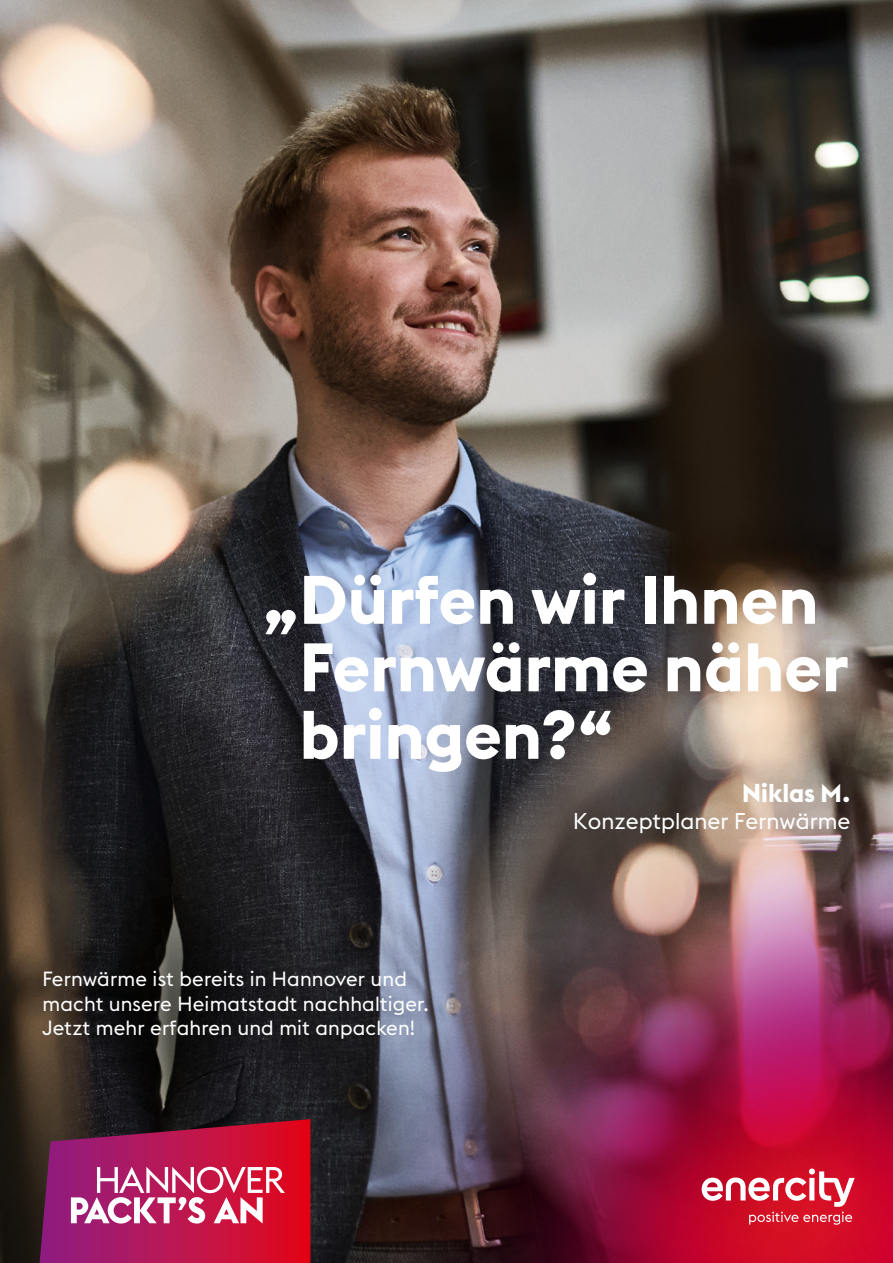
<style>
.page{position:relative;width:893px;height:1263px;background:#fff}
.page>*{position:absolute;margin:0;border:0;box-sizing:border-box;transform-origin:0 0}
.t1{font:700 67.5px/67.5px "Euclid Enercity";color:#fff}
.t2{font:700 25.5px "Euclid Enercity";color:#fff}
.t3{font:22.5px "Euclid Enercity";color:#fff}
.t4{font:20.25px/24.3px "Euclid Enercity";letter-spacing:.01em;color:#fff}
</style>
<div class="page">
<img style="left:0;top:0;width:893px;height:1263px">
<img style="left:104px;top:477px;width:789px;height:786px">
<svg style="left:702px;top:1168px;width:153px;height:57px"></svg>
<svg style="left:40px;top:1119px;width:270px;height:144px"></svg>
<h1 class="t1" style="left:300px;top:567px;width:550px;text-indent:-36px">„Dürfen wir Ihnen<br>Fernwärme näher bringen?“</h1>
<p class="t4" style="left:43px;top:967px;width:388px">Fernwärme ist bereits in Hannover und macht unsere Heimatstadt nachhaltiger.<br>Jetzt mehr erfahren und mit anpacken!</p>
<p class="t2" style="left:742px;top:779px;width:110px">Niklas M.</p>
<p class="t3" style="left:573px;top:808px;width:279px">Konzeptplaner Fernwärme</p>
</div>
